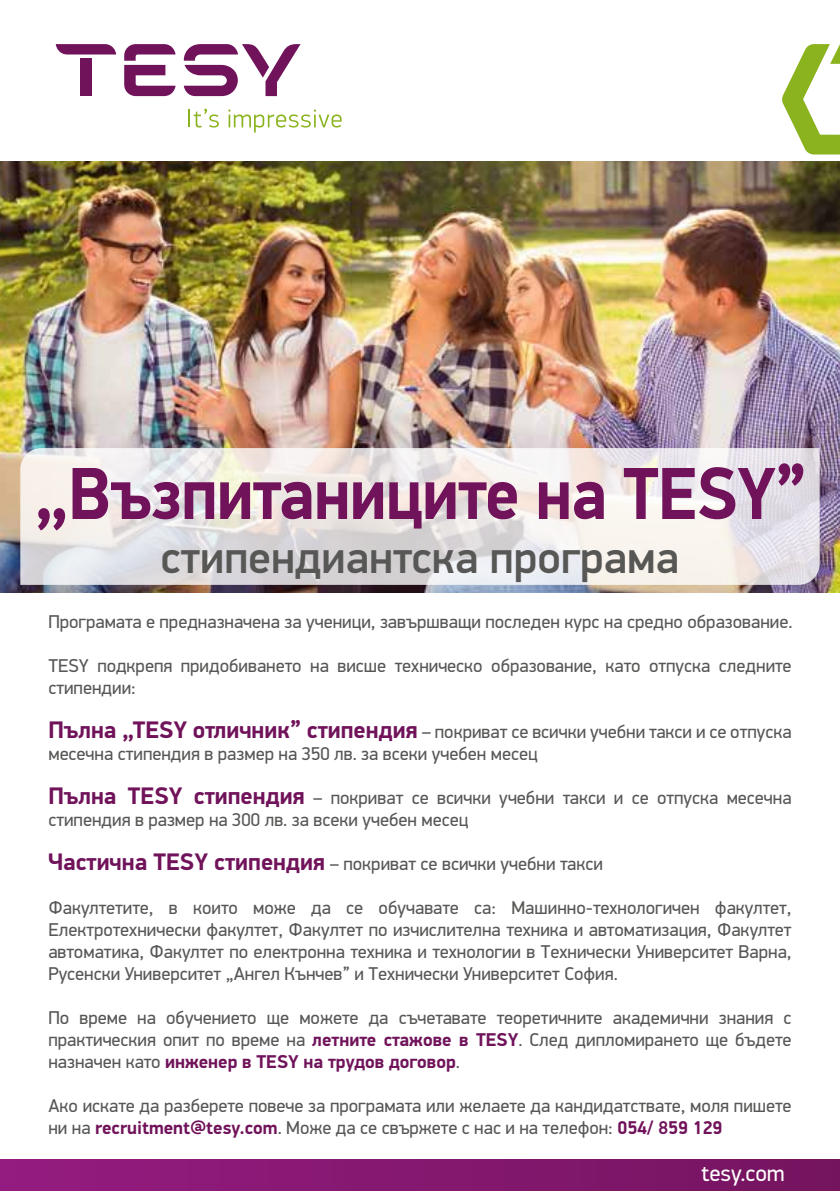
<style>
.page{position:relative;width:840px;height:1191px;background:#fff}
.page>*{position:absolute;margin:0;border:0;box-sizing:border-box;transform-origin:0 0}
.t1{font:700 74px "PF Din Display Pro";letter-spacing:-.01em;color:#70135a;scale:.92 1}
.t2{font:500 46px "PF Din Display Pro";color:#575756}
.t3{font:23px "PF Din Display Pro";color:#fff}
.t4{font:18.6px/22px "PF Din Display Pro";color:#575756}
.s1{font-weight:700;font-size:24px;color:#70135a}
.s2{font-weight:700;color:#70135a}
</style>
<div class="page">
<div style="left:0;top:1159px;width:839px;height:32px;background:linear-gradient(to right,#941b80,#75145f)"></div>
<img style="left:0;top:161px;width:839px;height:431px">
<svg style="left:20px;top:448px;width:799px;height:137px"></svg>
<svg style="left:782px;top:44px;width:57px;height:110px"></svg>
<svg style="left:56px;top:44px;width:60px;height:10px"></svg>
<div style="left:80px;top:59px;width:12px;height:37px;background:#70135a"></div>
<svg style="left:124px;top:44px;width:51px;height:52px"></svg>
<svg style="left:184px;top:44px;width:116px;height:52px"></svg>
<svg style="left:188px;top:109px;width:31px;height:18px"></svg>
<svg style="left:228px;top:109px;width:113px;height:24px"></svg>
<h1 class="t1" style="left:33px;top:449px;width:842px">„Възпитаниците на TESY”</h1>
<h2 class="t2" style="left:160px;top:529px;width:520px">стипендиантска програма</h2>
<p class="t4" style="left:48px;top:610px;width:745px">Програмата е предназначена за ученици, завършващи последен курс на средно образование.</p>
<p class="t4" style="left:48px;top:654px;width:744px">TESY подкрепя придобиването на висше техническо образование, като отпуска следните стипендии:</p>
<p class="t4" style="left:48px;top:720px;width:744px"><span class="s1">Пълна „TESY отличник” стипендия</span> – покриват се всички учебни такси и се отпуска месечна стипендия в размер на 350 лв. за всеки учебен месец</p>
<p class="t4" style="left:48px;top:786px;width:744px"><span class="s1">Пълна TESY стипендия</span> – покриват се всички учебни такси и се отпуска месечна стипендия в размер на 300 лв. за всеки учебен месец</p>
<p class="t4" style="left:48px;top:852px;width:556px"><span class="s1">Частична TESY стипендия</span> – покриват се всички учебни такси</p>
<p class="t4" style="left:48px;top:896px;width:744px;text-align:justify">Факултетите, в които може да се обучавате са: Машинно-технологичен факултет, Електротехнически факултет, Факултет по изчислителна техника и автоматизация, Факултет автоматика, Факултет по електронна техника и технологии в Технически Университет Варна, Русенски Университет „Ангел Кънчев” и Технически Университет София.</p>
<p class="t4" style="left:48px;top:1007px;width:744px;text-align:justify">По време на обучението ще можете да съчетавате теоретичните академични знания с практическия опит по време на <span class="s2">летните стажове в TESY</span>. След дипломирането ще бъдете назначен като <span class="s2">инженер в TESY на трудов договор</span>.</p>
<p class="t4" style="left:48px;top:1095px;width:744px">Ако искате да разберете повече за програмата или желаете да кандидатствате, моля пишете ни на <span class="s2">recruitment@tesy.com</span>. Може да се свържете с нас и на телефон: <span class="s2">054/ 859 129</span></p>
<p class="t3" style="left:700px;top:1160px;width:85px">tesy.com</p>
</div>
